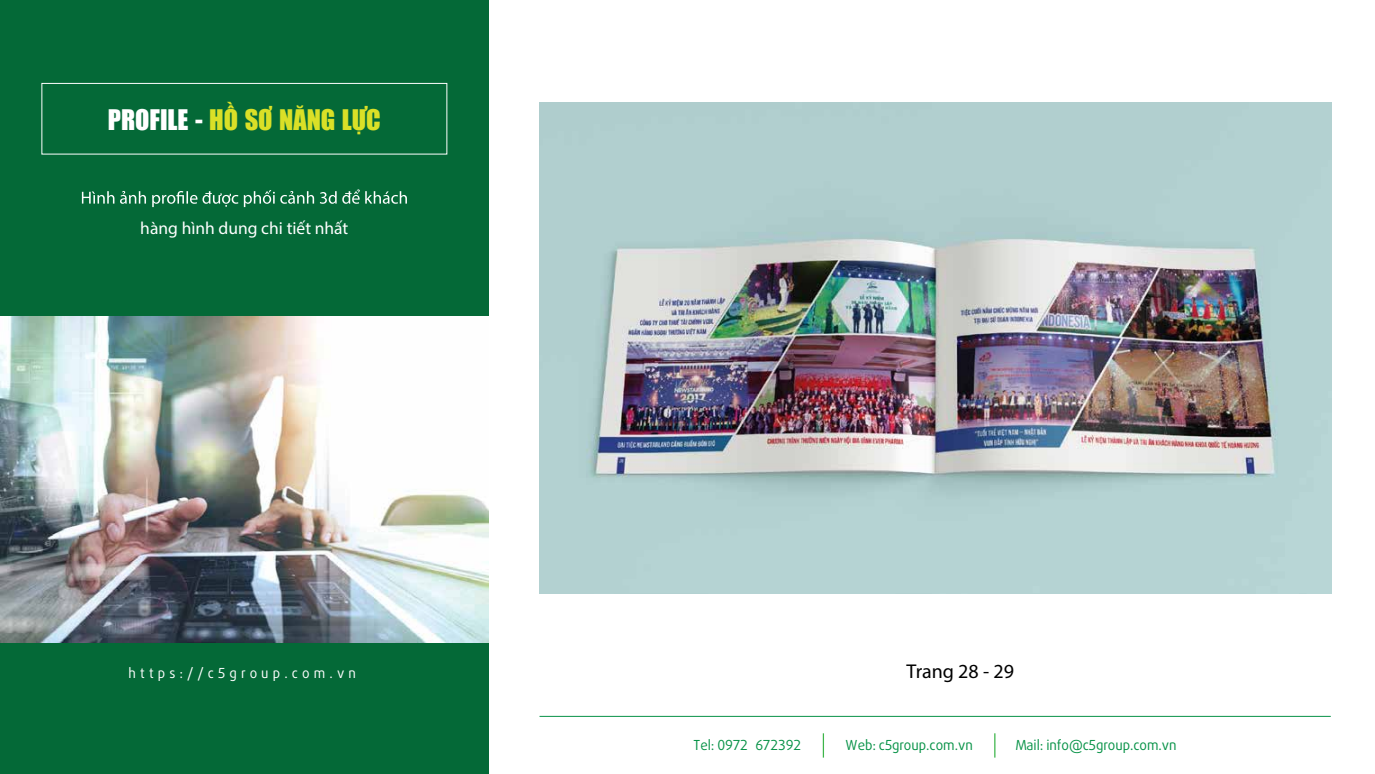
<style>
.page{position:relative;width:1375px;height:774px;background:#fff}
.page>*{position:absolute;margin:0;border:0;box-sizing:border-box;transform-origin:0 0}
.t1{font:26.25px "UTM Impact";color:#dae027}
.t2{font:20px "Myriad Pro";color:#010101}
.t3{font:17.5px "Myriad Pro";color:#fff}
.t4{font:13.88px "UTM Daxline";color:#079247}
.t5{font:13.88px "UTM Daxline";letter-spacing:.3em;color:#fff}
.s1{color:#fff}
</style>
<div class="page">
<svg style="left:823px;top:733px;width:1px;height:24px"></svg>
<svg style="left:994px;top:733px;width:1px;height:24px"></svg>
<div style="left:0;top:0;width:489px;height:773px;background:#046937"></div>
<hr style="left:540px;top:716px;width:791px;height:1px;background:#079247">
<img style="left:0;top:316px;width:489px;height:326px">
<div style="left:42px;top:83px;width:405px;height:71px;background:#046937;border:1px solid #fff"></div>
<svg style="left:82px;top:189px;width:325px;height:18px"></svg>
<img style="left:539px;top:103px;width:792px;height:490px">
<h1 class="t1" style="left:108px;top:101px;width:274px"><span class="s1">PROFILE -</span> HỒ SƠ NĂNG LỰC</h1>
<p class="t3" style="left:140px;top:217px;width:210px">hàng hình dung chi tiết nhất</p>
<p class="t5" style="left:129px;top:663px;width:229px">https://c5group.com.vn</p>
<h2 class="t2" style="left:907px;top:658px;width:109px">Trang 28 - 29</h2>
<p class="t4" style="left:694px;top:735px;width:109px">Tel: 0972 672392</p>
<p class="t4" style="left:846px;top:735px;width:129px">Web: c5group.com.vn</p>
<p class="t4" style="left:1016px;top:735px;width:163px">Mail: info@c5group.com.vn</p>
</div>
